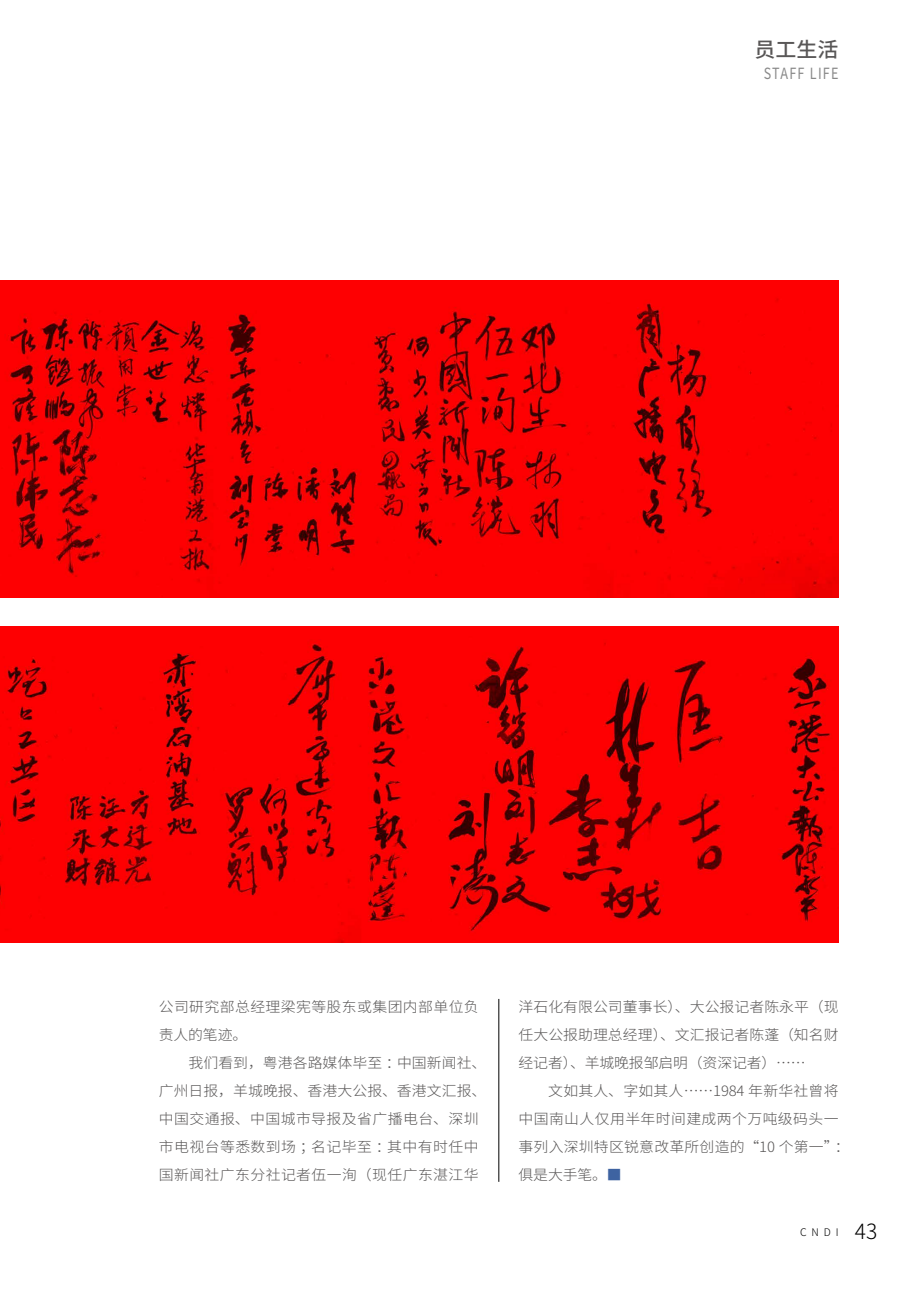
<style>
.page{position:relative;width:918px;height:1290px;background:#fff}
.page>*{position:absolute;margin:0;border:0;box-sizing:border-box;transform-origin:0 0}
.t1{font:500 20.65px "Source Han Sans CN";color:#595757}
.t2{font:15.4px "Source Han Sans CN";letter-spacing:.1em;color:#898989;scale:.82 1}
.t3{font:300 14.35px/28px "Source Han Sans CN";letter-spacing:.015em;color:#595757;scale:1.04 1}
.t4{font:300 10.5px "Source Han Sans CN";color:#000}
.s1{color:#3e63a1}
.s2{font-size:21px}
</style>
<div class="page">
<img style="left:0;top:626px;width:838px;height:317px">
<img style="left:0;top:280px;width:838px;height:317px">
<hr style="left:498px;top:999px;width:1px;height:183px;background:#000">
<h1 class="t1" style="left:754px;top:38px;width:85px">员工生活</h1>
<p class="t2" style="left:764px;top:65px;width:93px">STAFF LIFE</p>
<p class="t3" style="left:159px;top:993px;width:309px">公司研究部总经理梁宪等股东或集团内部单位负责人的笔迹。</p>
<p class="t3" style="left:159px;top:1049px;width:316px;text-indent:30px">我们看到，粤港各路媒体毕至：中国新闻社、广州日报，羊城晚报、香港大公报、香港文汇报、中国交通报、中国城市导报及省广播电台、深圳市电视台等悉数到场；名记毕至：其中有时任中国新闻社广东分社记者伍一洵（现任广东湛江华</p>
<p class="t3" style="left:518px;top:993px;width:309px;text-align:justify">洋石化有限公司董事长）、大公报记者陈永平（现任大公报助理总经理）、文汇报记者陈蓬（知名财经记者）、羊城晚报邹启明（资深记者）……</p>
<p class="t3" style="left:518px;top:1077px;width:320px;text-indent:30px">文如其人、字如其人……1984 年新华社曾将中国南山人仅用半年时间建成两个万吨级码头一事列入深圳特区锐意改革所创造的“10 个第一”：俱是大手笔。<span class="s1">■</span></p>
<p class="t4" style="left:800px;top:1226px;width:79px">CNDI <span class="s2">43</span></p>
</div>
